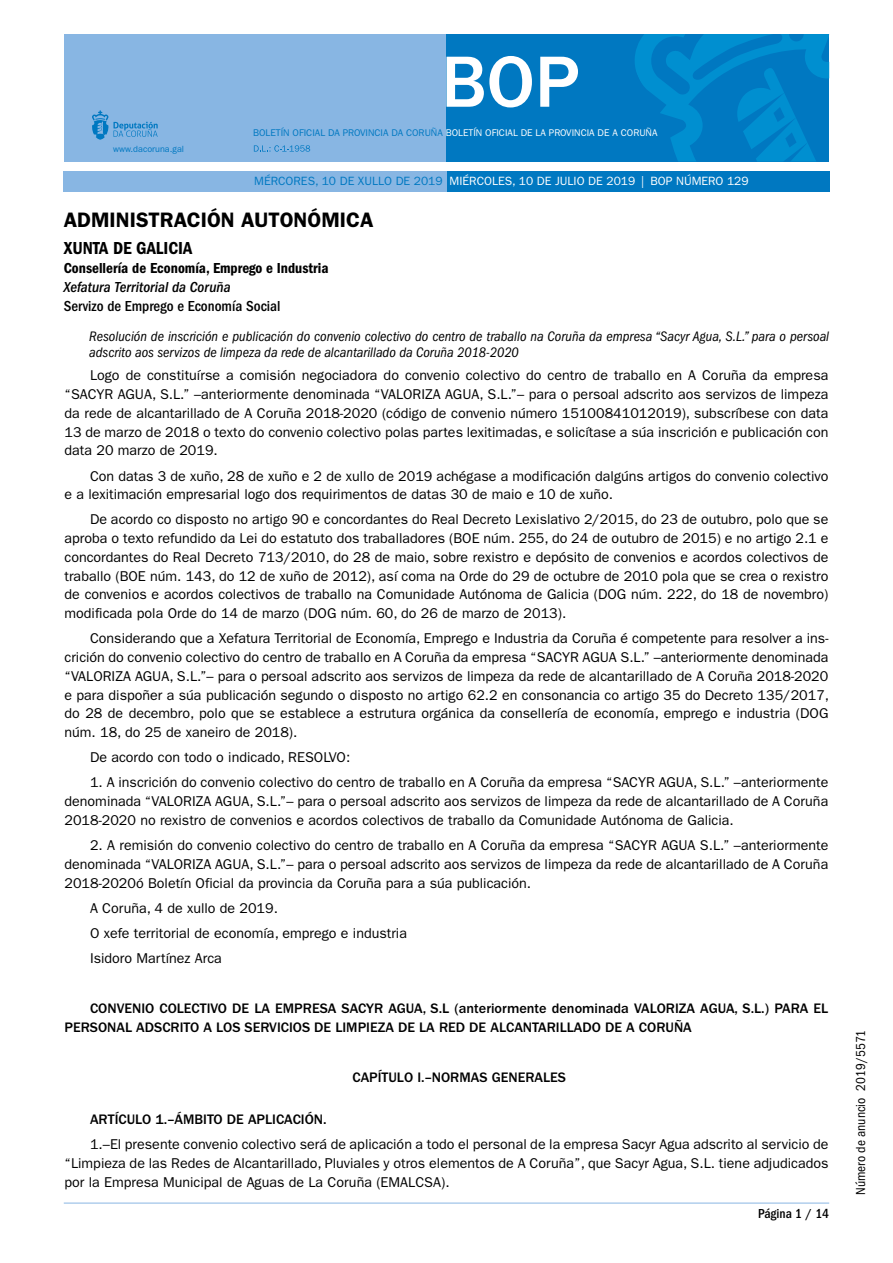
<style>
.page{position:relative;width:893px;height:1263px;background:#fff}
.page>*{position:absolute;margin:0;border:0;box-sizing:border-box;transform-origin:0 0}
.t1{font:500 75px "ITC Franklin Gothic Std";color:#fff}
.t2{font:600 21px "ITC Franklin Gothic Std";color:#000}
.t3{font:18px "ITC Franklin Gothic Std Dm Cd";color:#000}
.t4{font:15px "ITC Franklin Gothic Std Dm Cd";color:#000}
.t5{font:500 condensed 15px "ITC Franklin Gothic Std";color:#000}
.t6{font:italic 500 condensed 15px "ITC Franklin Gothic Std";color:#000}
.t7{font:14.25px/18.8px "ITC Franklin Gothic Std";color:#000;text-align:justify}
.t8{font:500 14.25px/18.8px "ITC Franklin Gothic Std";color:#000}
.t9{font:italic condensed 14.25px/16.5px "ITC Franklin Gothic Std";color:#000}
.t10{font:condensed 13.5px "ITC Franklin Gothic Std";color:#000}
.t11{font:500 condensed 13.5px "ITC Franklin Gothic Std";color:#000}
.t12{font:12px "ITC Franklin Gothic Std";color:#fff}
.t13{font:9.75px "ITC Franklin Gothic Std";color:#fff}
.t14{font:9px "ITC Franklin Gothic Std";color:#0078c1}
.s1{color:#0078c1}
</style>
<div class="page">
<div style="left:64px;top:34px;width:382px;height:128px;background:#88b6e3"></div>
<div style="left:446px;top:34px;width:383px;height:128px;background:#0078c1"></div>
<svg style="left:254px;top:145px;width:56px;height:7px"></svg>
<svg style="left:92px;top:110px;width:66px;height:30px"></svg>
<svg style="left:635px;top:34px;width:194px;height:128px"></svg>
<div style="left:446px;top:171px;width:383px;height:20px;background:#0078c1"></div>
<div style="left:64px;top:171px;width:383px;height:20px;background:#88b6e3"></div>
<hr style="left:64px;top:1203px;width:765px;height:1px;background:#88b6e3">
<p class="t14" style="left:113px;top:143px;width:72px">www.dacoruna.gal</p>
<h1 class="t1" style="left:441px;top:40px;width:140px">BOP</h1>
<p class="t13" style="left:253px;top:127px;width:406px"><span class="s1">BOLETÍN OFICIAL DA PROVINCIA DA CORUÑA</span> BOLETÍN OFICIAL DE LA PROVINCIA DE A CORUÑA</p>
<p class="t12" style="left:254px;top:174px;width:496px"><span class="s1">MÉRCORES, 10 DE XULLO DE 2019</span> MIÉRCOLES, 10 DE JULIO DE 2019 | BOP NÚMERO 129</p>
<h2 class="t2" style="left:64px;top:207px;width:311px">ADMINISTRACIÓN AUTONÓMICA</h2>
<p class="t3" style="left:64px;top:237px;width:130px">Xunta de Galicia</p>
<p class="t4" style="left:64px;top:259px;width:266px">Consellería de Economía, Emprego e Industria</p>
<p class="t6" style="left:64px;top:279px;width:168px">Xefatura Territorial da Coruña</p>
<p class="t5" style="left:64px;top:298px;width:218px">Servizo de Emprego e Economía Social</p>
<p class="t9" style="left:89px;top:328px;width:741px">Resolución de inscrición e publicación do convenio colectivo do centro de traballo na Coruña da empresa “Sacyr Agua, S.L.” para o persoal adscrito aos servizos de limpeza da rede de alcantarillado da Coruña 2018-2020</p>
<p class="t7" style="left:65px;top:366px;width:765px;text-indent:26px">Logo de constituírse a comisión negociadora do convenio colectivo do centro de traballo en A Coruña da empresa “SACYR AGUA, S.L.” –anteriormente denominada “VALORIZA AGUA, S.L.”– para o persoal adscrito aos servizos de limpeza da rede de alcantarillado de A Coruña 2018-2020 (código de convenio número 15100841012019), subscríbese con data 13 de marzo de 2018 o texto do convenio colectivo polas partes lexitimadas, e solicítase a súa inscrición e publicación con data 20 marzo de 2019.</p>
<p class="t7" style="left:65px;top:466px;width:765px;text-indent:26px">Con datas 3 de xuño, 28 de xuño e 2 de xullo de 2019 achégase a modificación dalgúns artigos do convenio colectivo e a lexitimación empresarial logo dos requirimentos de datas 30 de maio e 10 de xuño.</p>
<p class="t7" style="left:65px;top:510px;width:765px;text-indent:26px">De acordo co disposto no artigo 90 e concordantes do Real Decreto Lexislativo 2/2015, do 23 de outubro, polo que se aproba o texto refundido da Lei do estatuto dos traballadores (BOE núm. 255, do 24 de outubro de 2015) e no artigo 2.1 e concordantes do Real Decreto 713/2010, do 28 de maio, sobre rexistro e depósito de convenios e acordos colectivos de traballo (BOE núm. 143, do 12 de xuño de 2012), así coma na Orde do 29 de octubre de 2010 pola que se crea o rexistro de convenios e acordos colectivos de traballo na Comunidade Autónoma de Galicia (DOG núm. 222, do 18 de novembro) modificada pola Orde do 14 de marzo (DOG núm. 60, do 26 de marzo de 2013).</p>
<p class="t7" style="left:65px;top:629px;width:766px;text-indent:26px">Considerando que a Xefatura Territorial de Economía, Emprego e Industria da Coruña é competente para resolver a ins&shy;crición do convenio colectivo do centro de traballo en A Coruña da empresa “SACYR AGUA S.L.” –anteriormente denominada “VALORIZA AGUA, S.L.”– para o persoal adscrito aos servizos de limpeza da rede de alcantarillado de A Coruña 2018-2020 e para dispoñer a súa publicación segundo o disposto no artigo 62.2 en consonancia co artigo 35 do Decreto 135/2017, do 28 de decembro, polo que se establece a estrutura orgánica da consellería de economía, emprego e industria (DOG núm. 18, do 25 de xaneiro de 2018).</p>
<p class="t7" style="left:90px;top:748px;width:262px">De acordo con todo o indicado, RESOLVO:</p>
<p class="t7" style="left:65px;top:773px;width:765px;text-indent:26px">1. A inscrición do convenio colectivo do centro de traballo en A Coruña da empresa “SACYR AGUA, S.L.” –anteriormente denominada “VALORIZA AGUA, S.L.”– para o persoal adscrito aos servizos de limpeza da rede de alcantarillado de A Coruña 2018-2020 no rexistro de convenios e acordos colectivos de traballo da Comunidade Autónoma de Galicia.</p>
<p class="t7" style="left:65px;top:836px;width:765px;text-indent:26px">2. A remisión do convenio colectivo do centro de traballo en A Coruña da empresa “SACYR AGUA S.L.” –anteriormente denominada “VALORIZA AGUA, S.L.”– para o persoal adscrito aos servizos de limpeza da rede de alcantarillado de A Coruña 2018-2020ó Boletín Oficial da provincia da Coruña para a súa publicación.</p>
<p class="t7" style="left:90px;top:895px;width:318px;line-height:25px;text-align:left">A Coruña, 4 de xullo de 2019.<br>O xefe territorial de economía, emprego e industria<br>Isidoro Martínez Arca</p>
<p class="t8" style="left:65px;top:999px;width:765px;text-indent:26px">CONVENIO COLECTIVO DE LA EMPRESA SACYR AGUA, S.L (anteriormente denominada VALORIZA AGUA, S.L.) PARA EL<br>PERSONAL ADSCRITO A LOS SERVICIOS DE LIMPIEZA DE LA RED DE ALCANTARILLADO DE A CORUÑA</p>
<p class="t8" style="left:352px;top:1068px;width:215px">CAPÍTULO I.–NORMAS GENERALES</p>
<p class="t8" style="left:90px;top:1110px;width:238px">ARTÍCULO 1.–ÁMBITO DE APLICACIÓN.</p>
<p class="t7" style="left:65px;top:1135px;width:765px;text-indent:26px">1.–El presente convenio colectivo será de aplicación a todo el personal de la empresa Sacyr Agua adscrito al servicio de “Limpieza de las Redes de Alcantarillado, Pluviales y otros elementos de A Coruña”, que Sacyr Agua, S.L. tiene adjudicados por la Empresa Municipal de Aguas de La Coruña (EMALCSA).</p>
<p class="t11" style="left:758px;top:1206px;width:73px">Página 1 / 14</p>
<p class="t10" style="left:853px;top:1195px;width:167px;rotate:-90deg">Número de anuncio 2019/5571</p>
</div>
